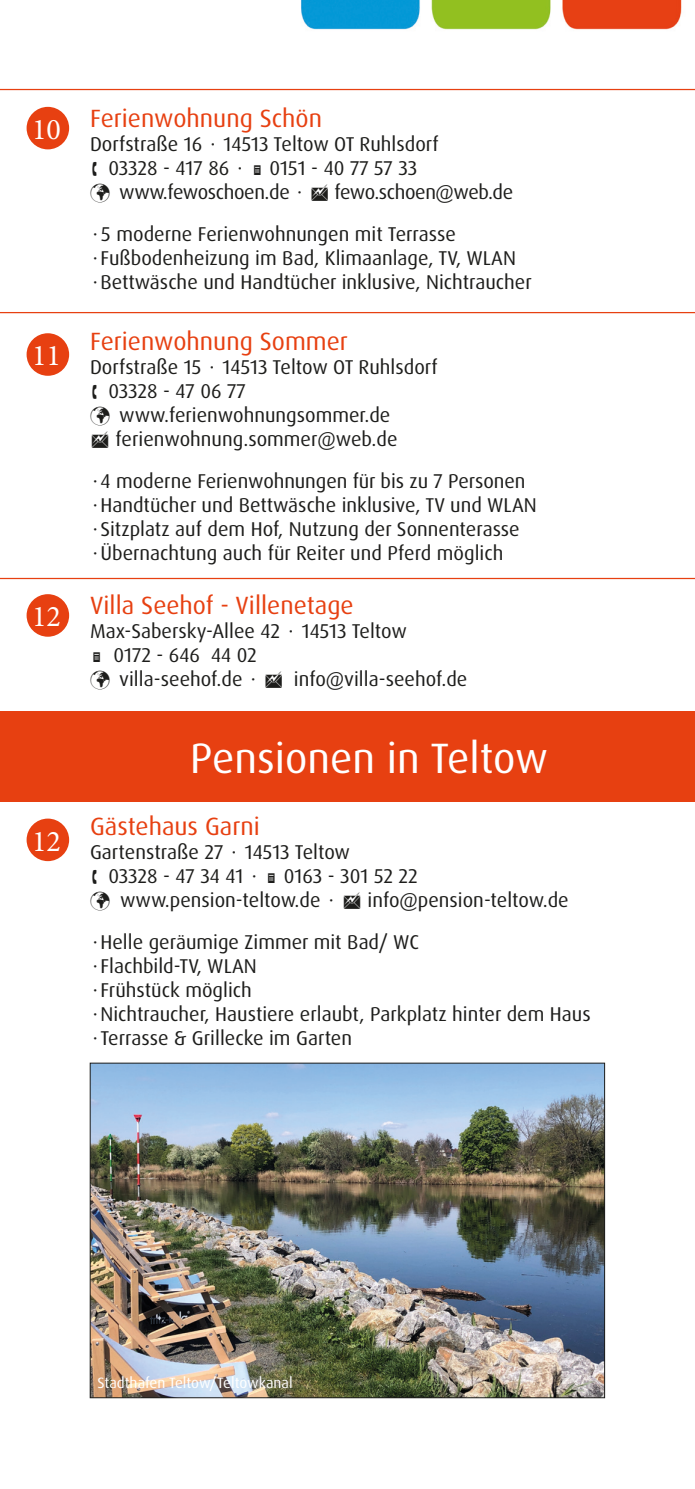
<style>
.page{position:relative;width:695px;height:1489px;background:#fff}
.page>*{position:absolute;margin:0;border:0;box-sizing:border-box;transform-origin:0 0}
.t1{font:42.5px "Dax OT";color:#fff}
.t2{font:30px "Minion Pro";color:#fff}
.t3{font:25px "Dax OT";color:#e74011}
.t4{font:20px "Dax OT";color:#1d1d1b}
.t5{font:20px "Dax OT";letter-spacing:-.02em;color:#1d1d1b}
.t6{font:15px "Dax OT";color:#fff}
</style>
<div class="page">
<hr style="left:0;top:312px;width:694px;height:1px;background:#e74011">
<hr style="left:0;top:89px;width:694px;height:1px;background:#e74011">
<img style="left:301px;top:0;width:381px;height:30px">
<div style="left:0;top:711px;width:694px;height:90px;background:#e74011"></div>
<img style="left:92px;top:1064px;width:510px;height:331px">
<hr style="left:0;top:578px;width:694px;height:1px;background:#e74011">
<div style="left:27px;top:107px;width:42px;height:42px;background:#e74011;border-radius:50%"></div>
<div style="left:27px;top:333px;width:42px;height:43px;background:#e74011;border-radius:50%"></div>
<div style="left:27px;top:594px;width:42px;height:42px;background:#e74011;border-radius:50%"></div>
<div style="left:27px;top:818px;width:42px;height:43px;background:#e74011;border-radius:50%"></div>
<p class="t2" style="left:32px;top:109px;width:30px">10</p>
<p class="t2" style="left:32px;top:336px;width:30px">11</p>
<p class="t2" style="left:32px;top:596px;width:30px">12</p>
<p class="t2" style="left:32px;top:821px;width:30px">12</p>
<p class="t3" style="left:90px;top:103px;width:233px">Ferienwohnung Schön</p>
<p class="t4" style="left:90px;top:132px;width:350px">Dorfstraße 16 ⋅ 14513 Teltow OT Ruhlsdorf</p>
<p class="t4" style="left:109px;top:156px;width:310px">03328 - 417 86 ⋅ 0151 - 40 77 57 33</p>
<p class="t5" style="left:90px;top:180px;width:216px">✓ www.fewoschoen.de ⋅</p>
<p class="t5" style="left:334px;top:180px;width:180px">fewo.schoen@web.de</p>
<p class="t4" style="left:90px;top:222px;width:367px">⋅5 moderne Ferienwohnungen mit Terrasse</p>
<p class="t4" style="left:90px;top:246px;width:427px">⋅Fußbodenheizung im Bad, Klimaanlage, TV, WLAN</p>
<p class="t4" style="left:90px;top:270px;width:443px">⋅Bettwäsche und Handtücher inklusive, Nichtraucher</p>
<p class="t3" style="left:90px;top:325px;width:259px">Ferienwohnung Sommer</p>
<p class="t4" style="left:90px;top:354px;width:349px">Dorfstraße 15 ⋅ 14513 Teltow OT Ruhlsdorf</p>
<p class="t4" style="left:109px;top:378px;width:139px">03328 - 47 06 77</p>
<p class="t4" style="left:90px;top:402px;width:302px">✓ www.ferienwohnungsommer.de</p>
<p class="t4" style="left:116px;top:426px;width:283px">ferienwohnung.sommer@web.de</p>
<p class="t4" style="left:90px;top:468px;width:437px">⋅4 moderne Ferienwohnungen für bis zu 7 Personen</p>
<p class="t4" style="left:90px;top:492px;width:448px">⋅Handtücher und Bettwäsche inklusive, TV und WLAN</p>
<p class="t4" style="left:90px;top:516px;width:431px">⋅Sitzplatz auf dem Hof, Nutzung der Sonnenterasse</p>
<p class="t4" style="left:90px;top:540px;width:415px">⋅Übernachtung auch für Reiter und Pferd möglich</p>
<p class="t3" style="left:90px;top:589px;width:265px">Villa Seehof - Villenetage</p>
<p class="t4" style="left:90px;top:618px;width:318px">Max-Sabersky-Allee 42 ⋅ 14513 Teltow</p>
<p class="t4" style="left:113px;top:642px;width:145px">0172 - 646 44 02</p>
<p class="t4" style="left:90px;top:666px;width:170px">✓ villa-seehof.de ⋅</p>
<p class="t4" style="left:294px;top:666px;width:175px">info@villa-seehof.de</p>
<p class="t1" style="left:190px;top:731px;width:359px">Pensionen in Teltow</p>
<p class="t3" style="left:90px;top:810px;width:171px">Gästehaus Garni</p>
<p class="t4" style="left:90px;top:839px;width:261px">Gartenstraße 27 ⋅ 14513 Teltow</p>
<p class="t4" style="left:109px;top:863px;width:311px">03328 - 47 34 41 ⋅ 0163 - 301 52 22</p>
<p class="t4" style="left:90px;top:887px;width:248px">✓ www.pension-teltow.de ⋅</p>
<p class="t4" style="left:367px;top:887px;width:202px">info@pension-teltow.de</p>
<p class="t4" style="left:90px;top:929px;width:330px">⋅Helle geräumige Zimmer mit Bad/ WC</p>
<p class="t4" style="left:90px;top:953px;width:168px">⋅Flachbild-TV, WLAN</p>
<p class="t4" style="left:90px;top:977px;width:163px">⋅Frühstück möglich</p>
<p class="t4" style="left:90px;top:1001px;width:502px">⋅Nichtraucher, Haustiere erlaubt, Parkplatz hinter dem Haus</p>
<p class="t4" style="left:90px;top:1025px;width:263px">⋅Terrasse &amp; Grillecke im Garten</p>
<p class="t6" style="left:97px;top:1373px;width:197px">Stadthafen Teltow/Teltowkanal</p>
</div>
